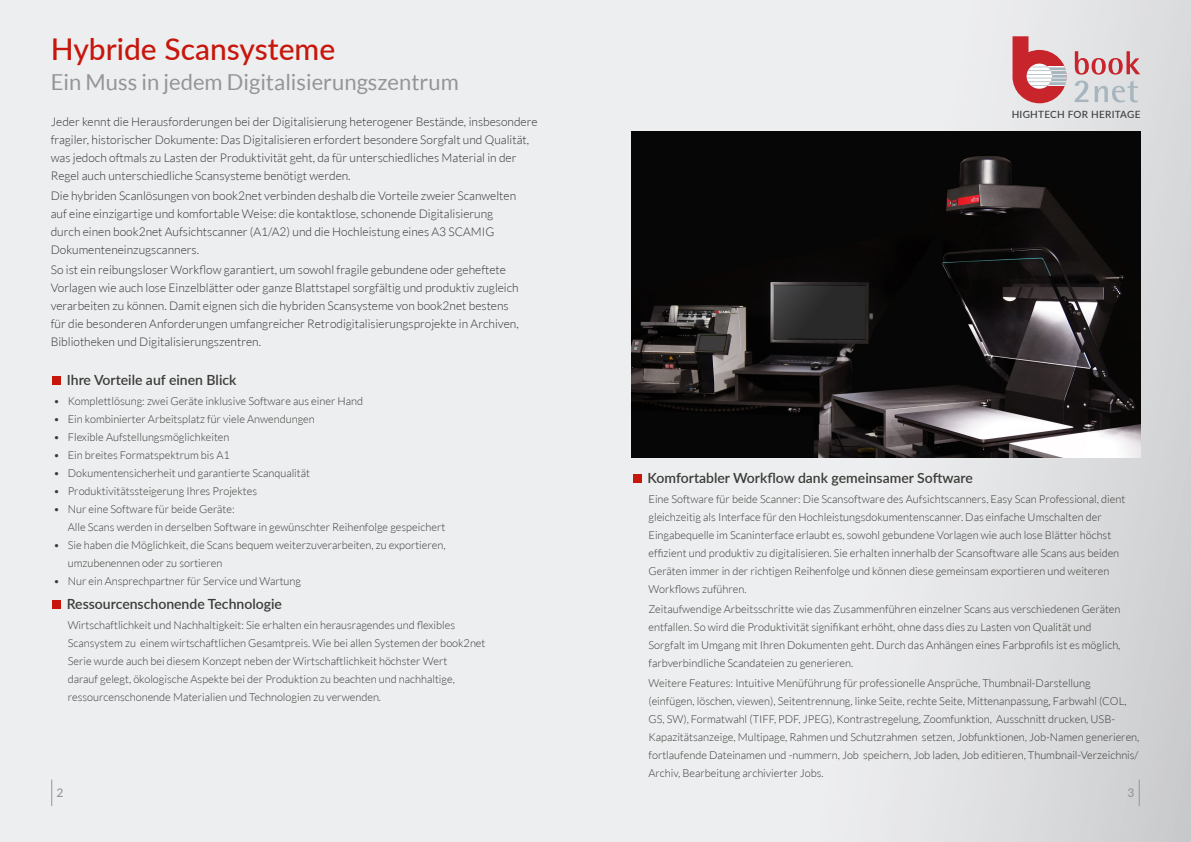
<style>
.page{position:relative;width:1191px;height:842px;background:#fff}
.page>*{position:absolute;margin:0;border:0;box-sizing:border-box;transform-origin:0 0}
.t1{font:500 30px "Lato";color:#c7170c}
.t2{font:22px "Lato";color:#939598}
.t3{font:600 14px "Lato";color:#3b3b39}
.t4{font:300 12px/18px "Lato";color:#323535}
.t5{font:500 12px "Lato";color:#939598}
.t6{font:300 11px/18px "Lato";color:#3b3b39}
.t7{font:500 10px "Lato";letter-spacing:.025em;color:#393d40}
</style>
<div class="page">
<div style="left:0;top:0;width:1191px;height:842px;background:linear-gradient(to right,#f3f4f5,#e0e1e2)"></div>
<svg style="left:1138px;top:780px;width:1px;height:26px"></svg>
<svg style="left:51px;top:780px;width:1px;height:26px"></svg>
<div style="left:632px;top:474px;width:9px;height:9px;background:#c7170c"></div>
<div style="left:52px;top:376px;width:9px;height:9px;background:#c7170c"></div>
<div style="left:52px;top:600px;width:9px;height:9px;background:#c7170c"></div>
<img style="left:631px;top:132px;width:509px;height:326px">
<svg style="left:1012px;top:36px;width:54px;height:67px;background:#d48388"></svg>
<svg style="left:1074px;top:51px;width:66px;height:51px;background:#d5bec1"></svg>
<p class="t1" style="left:51px;top:28px;width:286px">Hybride Scansysteme</p>
<p class="t2" style="left:51px;top:70px;width:409px">Ein Muss in jedem Digitalisierungszentrum</p>
<p class="t4" style="left:51px;top:113px;width:488px">Jeder kennt die Herausforderungen bei der Digitalisierung heterogener Bestände, insbesondere fragiler, historischer Dokumente: Das Digitalisieren erfordert besondere Sorgfalt und Qualität, was jedoch oftmals zu Lasten der Produktivität geht, da für unterschiedliches Material in der Regel auch unterschiedliche Scansysteme benötigt werden.</p>
<p class="t4" style="left:51px;top:187px;width:467px">Die hybriden Scanlösungen von book2net verbinden deshalb die Vorteile zweier Scanwelten auf eine einzigartige und komfortable Weise: die kontaktlose, schonende Digitalisierung durch einen book2net Aufsichtscanner (A1/A2) und die Hochleistung eines A3 SCAMIG Dokumenteneinzugscanners.</p>
<p class="t4" style="left:51px;top:261px;width:469px">So ist ein reibungsloser Workflow garantiert, um sowohl fragile gebundene oder geheftete Vorlagen wie auch lose Einzelblätter oder ganze Blattstapel sorgfältig und produktiv zugleich verarbeiten zu können. Damit eignen sich die hybriden Scansysteme von book2net bestens für die besonderen Anforderungen umfangreicher Retrodigitalisierungsprojekte in Archiven, Bibliotheken und Digitalisierungszentren.</p>
<p class="t3" style="left:67px;top:370px;width:171px">Ihre Vorteile auf einen Blick</p>
<p class="t6" style="left:54px;top:392px;width:311px">• Komplettlösung: zwei Geräte inklusive Software aus einer Hand</p>
<p class="t6" style="left:54px;top:410px;width:263px">• Ein kombinierter Arbeitsplatz für viele Anwendungen</p>
<p class="t6" style="left:54px;top:428px;width:177px">• Flexible Aufstellungsmöglichkeiten</p>
<p class="t6" style="left:54px;top:446px;width:178px">• Ein breites Formatspektrum bis A1</p>
<p class="t6" style="left:54px;top:464px;width:258px">• Dokumentensicherheit und garantierte Scanqualität</p>
<p class="t6" style="left:54px;top:482px;width:205px">• Produktivitätssteigerung Ihres Projektes</p>
<p class="t6" style="left:68px;top:500px;width:379px;text-indent:-14px">• Nur eine Software für beide Geräte:<br>Alle Scans werden in derselben Software in gewünschter Reihenfolge gespeichert</p>
<p class="t6" style="left:68px;top:536px;width:379px;text-indent:-14px">• Sie haben die Möglichkeit, die Scans bequem weiterzuverarbeiten, zu exportieren, umzubenennen oder zu sortieren</p>
<p class="t6" style="left:54px;top:572px;width:249px">• Nur ein Ansprechpartner für Service und Wartung</p>
<p class="t3" style="left:67px;top:594px;width:217px">Ressourcenschonende Technologie</p>
<p class="t6" style="left:68px;top:616px;width:419px">Wirtschaftlichkeit und Nachhaltigkeit: Sie erhalten ein herausragendes und flexibles Scansystem zu einem wirtschaftlichen Gesamtpreis. Wie bei allen Systemen der book2net Serie wurde auch bei diesem Konzept neben der Wirtschaftlichkeit höchster Wert<br>darauf gelegt, ökologische Aspekte bei der Produktion zu beachten und nachhaltige, ressourcenschonende Materialien und Technologien zu verwenden.</p>
<p class="t7" style="left:1011px;top:107px;width:130px">HIGHTECH FOR HERITAGE</p>
<p class="t3" style="left:647px;top:468px;width:327px">Komfortabler Workflow dank gemeinsamer Software</p>
<p class="t6" style="left:648px;top:490px;width:478px">Eine Software für beide Scanner: Die Scansoftware des Aufsichtscanners, Easy Scan Professional, dient gleichzeitig als Interface für den Hochleistungsdokumentenscanner. Das einfache Umschalten der Eingabequelle im Scaninterface erlaubt es, sowohl gebundene Vorlagen wie auch lose Blätter höchst effizient und produktiv zu digitalisieren. Sie erhalten innerhalb der Scansoftware alle Scans aus beiden Geräten immer in der richtigen Reihenfolge und können diese gemeinsam exportieren und weiteren Workflows zuführen.</p>
<p class="t6" style="left:648px;top:600px;width:473px">Zeitaufwendige Arbeitsschritte wie das Zusammenführen einzelner Scans aus verschiedenen Geräten entfallen. So wird die Produktivität signifikant erhöht, ohne dass dies zu Lasten von Qualität und Sorgfalt im Umgang mit Ihren Dokumenten geht. Durch das Anhängen eines Farbprofils ist es möglich, farbverbindliche Scandateien zu generieren.</p>
<p class="t6" style="left:648px;top:674px;width:492px">Weitere Features: Intuitive Menüführung für professionelle Ansprüche, Thumbnail-Darstellung (einfügen, löschen, viewen), Seitentrennung, linke Seite, rechte Seite, Mittenanpassung, Farbwahl (COL, GS, SW), Formatwahl (TIFF, PDF, JPEG), Kontrastregelung, Zoomfunktion, Ausschnitt drucken, USB-Kapazitätsanzeige, Multipage, Rahmen und Schutzrahmen setzen, Jobfunktionen, Job-Namen generieren, fortlaufende Dateinamen und -nummern, Job speichern, Job laden, Job editieren, Thumbnail-Verzeichnis/ Archiv, Bearbeitung archivierter Jobs.</p>
<p class="t5" style="left:57px;top:784px;width:8px">2</p>
<p class="t5" style="left:1127px;top:784px;width:8px">3</p>
</div>
